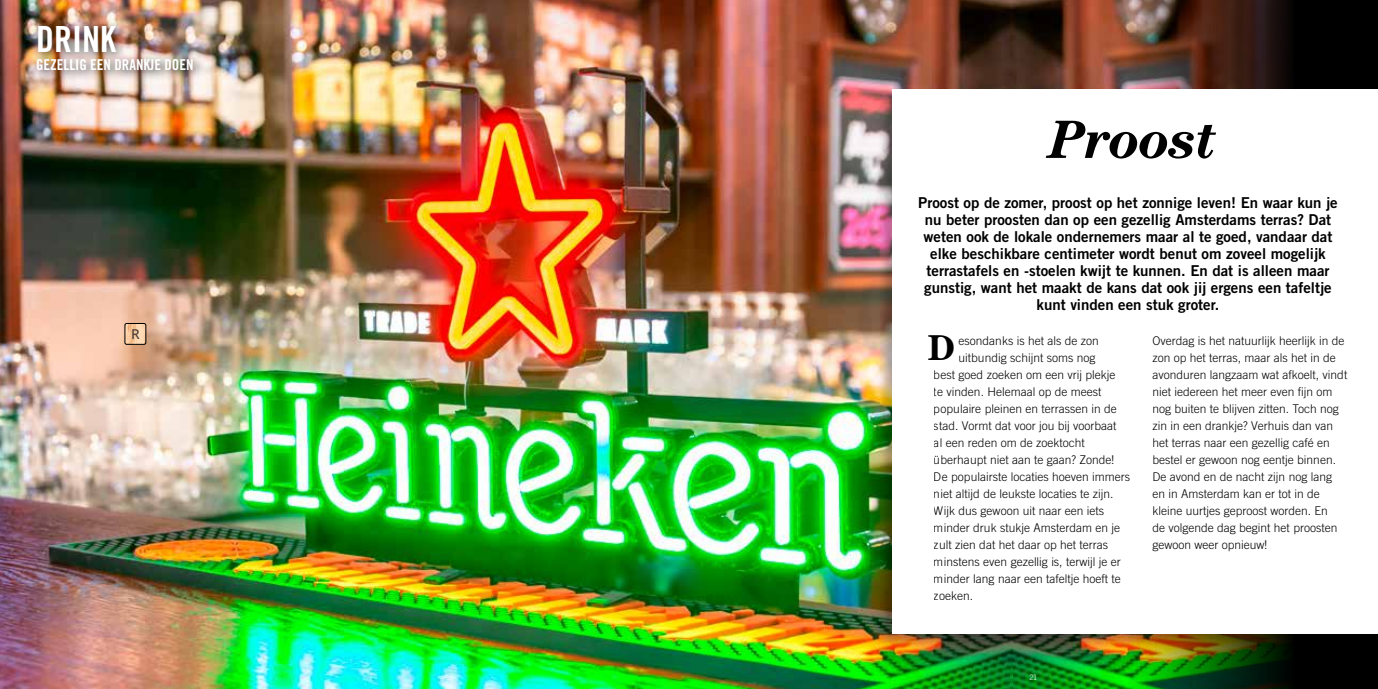
<style>
.page{position:relative;width:1378px;height:689px;background:#fff}
.page>*{position:absolute;margin:0;border:0;box-sizing:border-box;transform-origin:0 0}
.t1{font:italic 700 54px "Century LT";letter-spacing:-.02em;color:#000}
.t2{font:36px "Trade Gothic LT Std Bd Cn 20";color:#fff}
.t3{font:700 36px "Century LT";color:#000}
.t4{font:15px/17px "Trade Gothic LT Std Bd 2";color:#000;text-align:center}
.t5{font:15px "Trade Gothic LT Std Bd Cn 20";color:#fff}
.t6{font:300 12px/17px "Trade Gothic LT Std";color:#000}
.t7{font:300 7.5px "Trade Gothic LT Std";color:#fff}
</style>
<div class="page">
<img style="left:0;top:0;width:1128px;height:689px">
<img style="left:1128px;top:0;width:250px;height:689px">
<div style="left:877px;top:87px;width:501px;height:561px;background:#000;opacity:.25"></div>
<div style="left:892px;top:89px;width:486px;height:545px;background:#fff"></div>
<div style="left:32px;top:19px;width:95px;height:45px;background:#000;opacity:.75"></div>
<div style="left:31px;top:53px;width:174px;height:29px;background:#000;opacity:.75"></div>
<svg style="left:125px;top:323px;width:22px;height:22px"></svg>
<div style="left:125px;top:323px;width:21px;height:21px;border:1px solid #000;border-radius:2px"></div>
<h2 class="t2" style="left:36px;top:17px;width:81px">DRINK</h2>
<p class="t5" style="left:36px;top:56px;width:159px">GEZELLIG EEN DRANKJE DOEN</p>
<h1 class="t1" style="left:1049px;top:108px;width:170px">Proost</h1>
<p class="t4" style="left:918px;top:194px;width:421px">Proost op de zomer, proost op het zonnige leven! En waar kun je nu beter proosten dan op een gezellig Amsterdams terras? Dat weten ook de lokale ondernemers maar al te goed, vandaar dat elke beschikbare centimeter wordt benut om zoveel mogelijk terrastafels en -stoelen kwijt te kunnen. En dat is alleen maar gunstig, want het maakt de kans dat ook jij ergens een tafeltje kunt vinden een stuk groter.</p>
<p class="t6" style="left:958px;top:332px;width:142px">esondanks is het als de zon</p>
<p class="t6" style="left:958px;top:349px;width:138px">uitbundig schijnt soms nog</p>
<p class="t6" style="left:934px;top:366px;width:183px">best goed zoeken om een vrij plekje</p>
<p class="t6" style="left:934px;top:383px;width:169px">te vinden. Helemaal op de meest</p>
<p class="t6" style="left:934px;top:400px;width:184px">populaire pleinen en terrassen in de</p>
<p class="t6" style="left:934px;top:417px;width:184px">stad. Vormt dat voor jou bij voorbaat</p>
<p class="t6" style="left:934px;top:434px;width:152px">al een reden om de zoektocht</p>
<p class="t6" style="left:934px;top:451px;width:182px">überhaupt niet aan te gaan? Zonde!</p>
<p class="t6" style="left:934px;top:468px;width:197px">De populairste locaties hoeven immers</p>
<p class="t6" style="left:934px;top:485px;width:181px">niet altijd de leukste locaties te zijn.</p>
<p class="t6" style="left:934px;top:502px;width:172px">Wijk dus gewoon uit naar een iets</p>
<p class="t6" style="left:934px;top:519px;width:188px">minder druk stukje Amsterdam en je</p>
<p class="t6" style="left:934px;top:536px;width:176px">zult zien dat het daar op het terras</p>
<p class="t6" style="left:934px;top:553px;width:188px">minstens even gezellig is, terwijl je er</p>
<p class="t6" style="left:934px;top:570px;width:188px">minder lang naar een tafeltje hoeft te</p>
<p class="t6" style="left:934px;top:587px;width:41px">zoeken.</p>
<h2 class="t3" style="left:928px;top:327px;width:29px">D</h2>
<p class="t6" style="left:1152px;top:332px;width:196px">Overdag is het natuurlijk heerlijk in de zon op het terras, maar als het in de avonduren langzaam wat afkoelt, vindt niet iedereen het meer even fijn om nog buiten te blijven zitten. Toch nog zin in een drankje? Verhuis dan van het terras naar een gezellig café en bestel er gewoon nog eentje binnen.<br>De avond en de nacht zijn nog lang en in Amsterdam kan er tot in de kleine uurtjes geproost worden. En<br>de volgende dag begint het proosten gewoon weer opnieuw!</p>
<p class="t7" style="left:1029px;top:672px;width:9px">21</p>
</div>
